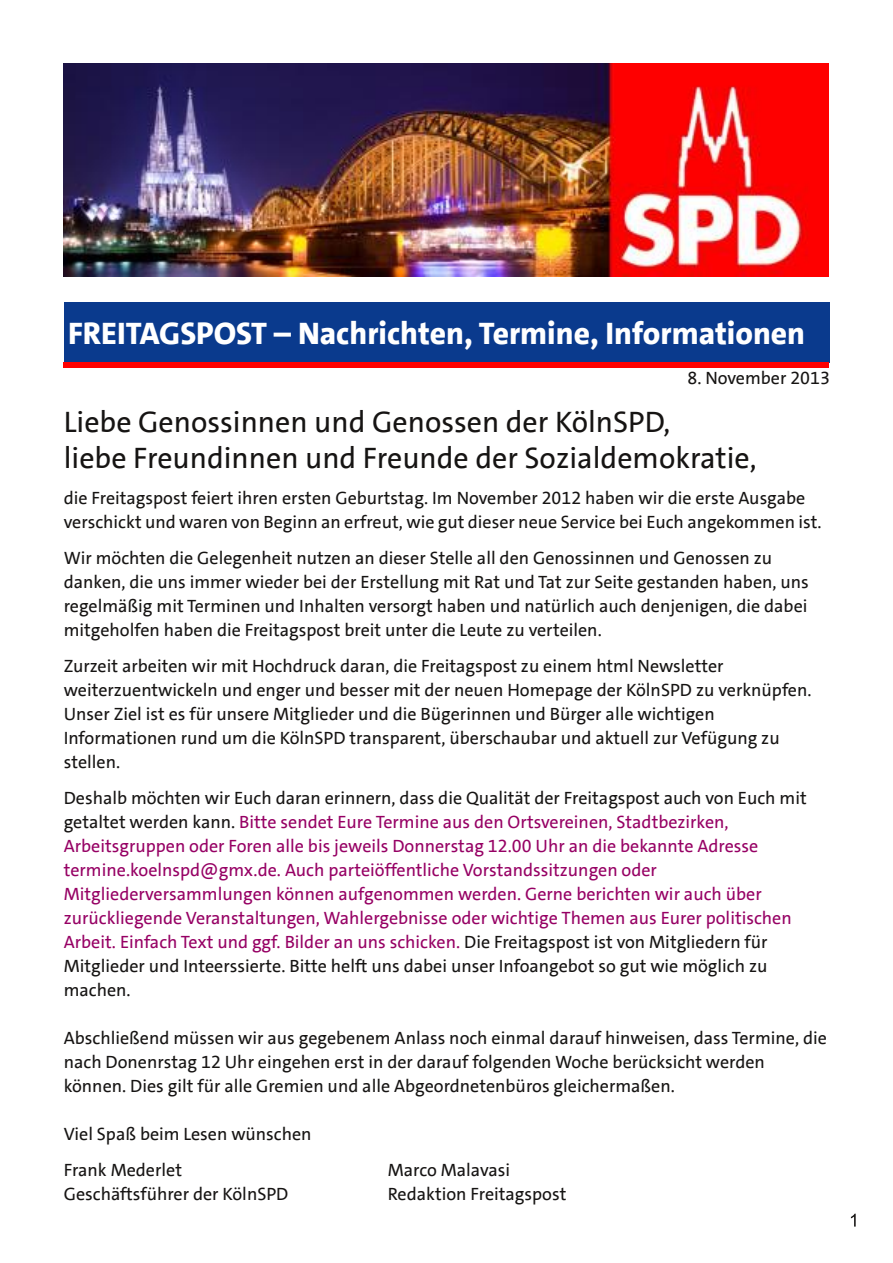
<style>
.page{position:relative;width:893px;height:1263px;background:#fff}
.page>*{position:absolute;margin:0;border:0;box-sizing:border-box;transform-origin:0 0}
.t1{font:800 31.5px "SPD The Sans";color:#fff}
.t2{font:30px/36px "SPD The Sans";color:#161413}
.t3{font:18px/24px "SPD The Sans";color:#161413}
.t4{font:18px/24px "SPD The Sans";color:#960064}
.s1{color:#161413}
</style>
<div class="page">
<svg style="left:851px;top:1213px;width:5px;height:13px"></svg>
<img style="left:64px;top:64px;width:765px;height:213px">
<div style="left:64px;top:303px;width:765px;height:60px;background:#0a3a8d"></div>
<div style="left:64px;top:362px;width:765px;height:6px;background:#f00"></div>
<h1 class="t1" style="left:68px;top:313px;width:738px">FREITAGSPOST – Nachrichten, Termine, Informationen</h1>
<p class="t3" style="left:687px;top:366px;width:144px">8. November 2013</p>
<h2 class="t2" style="left:64px;top:404px;width:694px">Liebe Genossinnen und Genossen der KölnSPD,<br>liebe Freundinnen und Freunde der Sozialdemokratie,</h2>
<p class="t3" style="left:64px;top:486px;width:759px">die Freitagspost feiert ihren ersten Geburtstag. Im November 2012 haben wir die erste Ausgabe verschickt und waren von Beginn an erfreut, wie gut dieser neue Service bei Euch angekommen ist.</p>
<p class="t3" style="left:64px;top:546px;width:747px">Wir möchten die Gelegenheit nutzen an dieser Stelle all den Genossinnen und Genossen zu danken, die uns immer wieder bei der Erstellung mit Rat und Tat zur Seite gestanden haben, uns regelmäßig mit Terminen und Inhalten versorgt haben und natürlich auch denjenigen, die dabei mitgeholfen haben die Freitagspost breit unter die Leute zu verteilen.</p>
<p class="t3" style="left:64px;top:654px;width:749px">Zurzeit arbeiten wir mit Hochdruck daran, die Freitagspost zu einem html Newsletter weiterzuentwickeln und enger und besser mit der neuen Homepage der KölnSPD zu verknüpfen.<br>Unser Ziel ist es für unsere Mitglieder und die Bügerinnen und Bürger alle wichtigen Informationen rund um die KölnSPD transparent, überschaubar und aktuell zur Vefügung zu stellen.</p>
<p class="t4" style="left:64px;top:786px;width:744px"><span class="s1">Deshalb möchten wir Euch daran erinnern, dass die Qualität der Freitagspost auch von Euch mit getaltet werden kann.</span> Bitte sendet Eure Termine aus den Ortsvereinen, Stadtbezirken, Arbeitsgruppen oder Foren alle bis jeweils Donnerstag 12.00 Uhr an die bekannte Adresse termine.koelnspd@gmx.de. Auch parteiöffentliche Vorstandssitzungen oder Mitgliederversammlungen können aufgenommen werden. Gerne berichten wir auch über zurückliegende Veranstaltungen, Wahlergebnisse oder wichtige Themen aus Eurer politischen Arbeit. Einfach Text und ggf. Bilder an uns schicken. <span class="s1">Die Freitagspost ist von Mitgliedern für Mitglieder und Inteerssierte. Bitte helft uns dabei unser Infoangebot so gut wie möglich zu machen.</span></p>
<p class="t3" style="left:64px;top:1026px;width:765px">Abschließend müssen wir aus gegebenem Anlass noch einmal darauf hinweisen, dass Termine, die nach Donenrstag 12 Uhr eingehen erst in der darauf folgenden Woche berücksicht werden können. Dies gilt für alle Gremien und alle Abgeordnetenbüros gleichermaßen.</p>
<p class="t3" style="left:64px;top:1116px;width:249px;line-height:36px">Viel Spaß beim Lesen wünschen<br>Frank Mederlet</p>
<p class="t3" style="left:388px;top:1158px;width:124px">Marco Malavasi</p>
<p class="t3" style="left:64px;top:1182px;width:226px">Geschäftsführer der KölnSPD</p>
<p class="t3" style="left:388px;top:1182px;width:180px">Redaktion Freitagspost</p>
</div>
